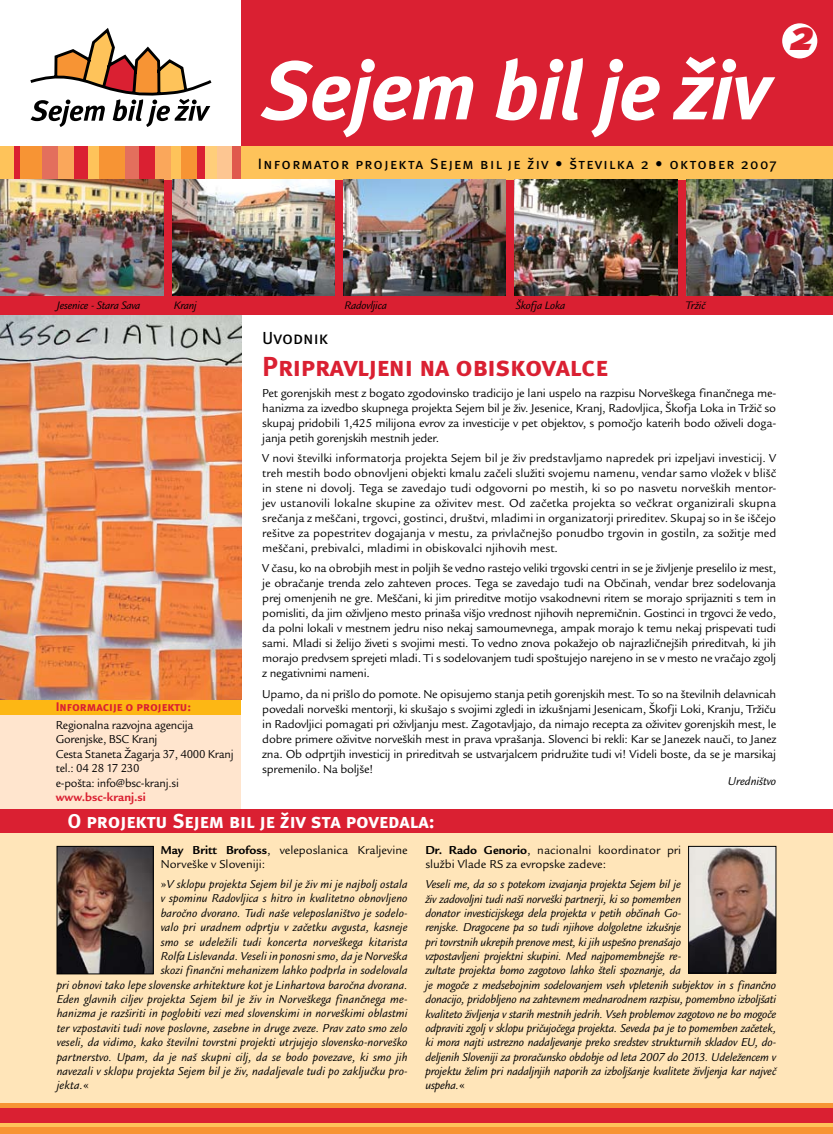
<style>
.page{position:relative;width:833px;height:1134px;background:#fff}
.page>*{position:absolute;margin:0;border:0;box-sizing:border-box;transform-origin:0 0}
.t1{font:italic 900 42.5px "Meta";color:#da2032}
.t2{font:27.5px "Meta Bold CE Caps";letter-spacing:-.01em;color:#da2032}
.t3{font:20px "Meta Bold CE Caps";color:#fff}
.t4{font:17.5px "Meta Book CE Caps";color:#000}
.t5{font:15px "Meta Book CE Caps";letter-spacing:.09em;color:#000}
.t6{font:12.5px "Meta Bold CE Caps";color:#da2032}
.t7{font:11.88px/15px "Legacy San Itc TEE";letter-spacing:-.02em;color:#000;text-align:justify}
.t8{font:italic 11.88px/14.4px "Legacy San Itc TEE";letter-spacing:-.01em;color:#000}
.t9{font:italic 11.88px "Legacy San Itc TEE";letter-spacing:.01em;color:#000}
.t10{font:11.88px/14.4px "Legacy San Itc TEE";color:#000}
.t11{font:11.88px/14.4px "Legacy San Itc TEE";letter-spacing:-.02em;color:#000;scale:.96 1}
.t12{font:700 11.88px "Legacy San Itc TEE";color:#da2032}
.t13{font:italic 11.25px "Legacy San Itc TEE";letter-spacing:-.01em;color:#000}
.s1{font-weight:700}
.s2{font-style:normal}
</style>
<div class="page">
<div style="left:0;top:706px;width:241px;height:105px;background:#ffe5ce"></div>
<div style="left:0;top:697px;width:241px;height:17px;background:#fdb714"></div>
<div style="left:0;top:822px;width:833px;height:312px;background:#ffe5b9"></div>
<div style="left:0;top:176px;width:833px;height:139px;background:#da2032"></div>
<div style="left:0;top:0;width:833px;height:172px;background:#da2032"></div>
<div style="left:0;top:0;width:241px;height:146px;background:#fff"></div>
<svg style="left:260px;top:59px;width:213px;height:78px"></svg>
<svg style="left:495px;top:58px;width:88px;height:62px"></svg>
<svg style="left:591px;top:59px;width:68px;height:78px"></svg>
<svg style="left:673px;top:57px;width:102px;height:62px"></svg>
<svg style="left:30px;top:28px;width:182px;height:99px"></svg>
<div style="left:782px;top:23px;width:35px;height:35px;background:#fff;border-radius:50%"></div>
<div style="left:0;top:146px;width:18px;height:34px;background:#fec35a"></div>
<div style="left:98px;top:146px;width:28px;height:34px;background:#f79434"></div>
<div style="left:125px;top:146px;width:16px;height:34px;background:#e36f5d"></div>
<div style="left:155px;top:146px;width:16px;height:34px;background:#faa75b"></div>
<div style="left:139px;top:146px;width:16px;height:34px;background:#da2032"></div>
<div style="left:171px;top:146px;width:11px;height:34px;background:#fec35a"></div>
<div style="left:181px;top:146px;width:17px;height:34px;background:#f79434"></div>
<div style="left:197px;top:146px;width:8px;height:34px;background:#da2032"></div>
<div style="left:205px;top:146px;width:12px;height:34px;background:#ffce7a"></div>
<div style="left:217px;top:146px;width:16px;height:34px;background:#fdc692"></div>
<div style="left:232px;top:146px;width:9px;height:34px;background:#e0594d"></div>
<div style="left:15px;top:146px;width:28px;height:34px;background:#f79434"></div>
<div style="left:42px;top:146px;width:16px;height:34px;background:#e36f5d"></div>
<div style="left:58px;top:146px;width:16px;height:34px;background:#faa75b"></div>
<div style="left:74px;top:146px;width:16px;height:34px;background:#da2032"></div>
<div style="left:88px;top:146px;width:11px;height:34px;background:#fec35a"></div>
<div style="left:14px;top:146px;width:6px;height:35px;background:#da2032"></div>
<div style="left:241px;top:146px;width:592px;height:34px;background:#fec35a"></div>
<img style="left:173px;top:180px;width:161px;height:116px">
<img style="left:0;top:180px;width:163px;height:116px">
<img style="left:343px;top:180px;width:163px;height:116px">
<img style="left:686px;top:180px;width:147px;height:116px">
<div style="left:0;top:810px;width:833px;height:23px;background:#da2032"></div>
<div style="left:0;top:1104px;width:833px;height:5px;background:#f79434"></div>
<svg style="left:0;top:1123px;width:833px;height:5px;background:#fcb952"></svg>
<div style="left:0;top:1109px;width:833px;height:14px;background:#da2032"></div>
<div style="left:0;top:1128px;width:833px;height:6px;background:#f79434"></div>
<img style="left:514px;top:180px;width:163px;height:116px">
<img style="left:59px;top:848px;width:93px;height:124px">
<div style="left:57px;top:846px;width:97px;height:128px;border:1px solid #000"></div>
<img style="left:690px;top:848px;width:84px;height:123px">
<div style="left:688px;top:846px;width:88px;height:127px;border:1px solid #000"></div>
<img style="left:0;top:316px;width:241px;height:383px">
<h1 class="t1" style="left:790px;top:9px;width:24px">2</h1>
<p class="t5" style="left:258px;top:154px;width:520px">Informator projekta Sejem bil je živ • številka 2 • oktober 2007</p>
<p class="t13" style="left:57px;top:299px;width:85px">Jesenice - Stara Sava</p>
<p class="t13" style="left:174px;top:299px;width:25px">Kranj</p>
<p class="t13" style="left:344px;top:299px;width:44px">Radovljica</p>
<p class="t13" style="left:516px;top:299px;width:51px">Škofja Loka</p>
<p class="t13" style="left:685px;top:299px;width:21px">Tržič</p>
<p class="t6" style="left:56px;top:699px;width:137px">Informacije o projektu:</p>
<p class="t11" style="left:56px;top:718px;width:187px">Regionalna razvojna agencija<br>Gorenjske, BSC Kranj<br>Cesta Staneta Žagarja 37, 4000 Kranj tel.: 04 28 17 230<br>e-pošta: info@bsc-kranj.si</p>
<p class="t12" style="left:56px;top:789px;width:92px">www.bsc-kranj.si</p>
<h3 class="t4" style="left:262px;top:327px;width:67px">Uvodnik</h3>
<h2 class="t2" style="left:262px;top:349px;width:347px">Pripravljeni na obiskovalce</h2>
<p class="t7" style="left:262px;top:385px;width:515px">Pet gorenjskih mest z bogato zgodovinsko tradicijo je lani uspelo na razpisu Norveškega finančnega me&shy;hanizma za izvedbo skupnega projekta Sejem bil je živ. Jesenice, Kranj, Radovljica, Škofja Loka in Tržič so skupaj pridobili 1,425 milijona evrov za investicije v pet objektov, s pomočjo katerih bodo oživeli doga&shy;janja petih gorenjskih mestnih jeder.</p>
<p class="t7" style="left:262px;top:451px;width:515px">V novi številki informatorja projekta Sejem bil je živ predstavljamo napredek pri izpeljavi investicij. V treh mestih bodo obnovljeni objekti kmalu začeli služiti svojemu namenu, vendar samo vložek v blišč in stene ni dovolj. Tega se zavedajo tudi odgovorni po mestih, ki so po nasvetu norveških mentor&shy;jev ustanovili lokalne skupine za oživitev mest. Od začetka projekta so večkrat organizirali skupna srečanja z meščani, trgovci, gostinci, društvi, mladimi in organizatorji prireditev. Skupaj so in še iščejo rešitve za popestritev dogajanja v mestu, za privlačnejšo ponudbo trgovin in gostiln, za sožitje med meščani, prebivalci, mladimi in obiskovalci njihovih mest.</p>
<p class="t7" style="left:262px;top:561px;width:515px">V času, ko na obrobjih mest in poljih še vedno rastejo veliki trgovski centri in se je življenje preselilo iz mest, je obračanje trenda zelo zahteven proces. Tega se zavedajo tudi na Občinah, vendar brez sodelovanja prej omenjenih ne gre. Meščani, ki jim prireditve motijo vsakodnevni ritem se morajo sprijazniti s tem in pomisliti, da jim oživljeno mesto prinaša višjo vrednost njihovih nepremičnin. Gostinci in trgovci že vedo, da polni lokali v mestnem jedru niso nekaj samoumevnega, ampak morajo k temu nekaj prispevati tudi sami. Mladi si želijo živeti s svojimi mesti. To vedno znova pokažejo ob najrazličnejših prireditvah, ki jih morajo predvsem sprejeti mladi. Ti s sodelovanjem tudi spoštujejo narejeno in se v mesto ne vračajo zgolj z negativnimi nameni.</p>
<p class="t7" style="left:262px;top:686px;width:515px">Upamo, da ni prišlo do pomote. Ne opisujemo stanja petih gorenjskih mest. To so na številnih delavnicah povedali norveški mentorji, ki skušajo s svojimi zgledi in izkušnjami Jesenicam, Škofji Loki, Kranju, Tržiču in Radovljici pomagati pri oživljanju mest. Zagotavljajo, da nimajo recepta za oživitev gorenjskih mest, le dobre primere oživitve norveških mest in prava vprašanja. Slovenci bi rekli: Kar se Janezek nauči, to Janez zna. Ob odprtjih investicij in prireditvah se ustvarjalcem pridružite tudi vi! Videli boste, da se je marsikaj spremenilo. Na boljše!</p>
<p class="t8" style="left:728px;top:774px;width:50px">Uredništvo</p>
<h3 class="t3" style="left:67px;top:808px;width:369px">O projektu Sejem bil je živ sta povedala:</h3>
<p class="t10" style="left:161px;top:843px;width:248px"><span class="s1">May Britt Brofoss</span>, veleposlanica Kraljevine<br>Norveške v Sloveniji:</p>
<p class="t9" style="left:161px;top:877px;width:248px"><span class="s2">»</span>V sklopu projekta Sejem bil je živ mi je najbolj ostala</p>
<p class="t9" style="left:161px;top:891px;width:248px">v spominu Radovljica s hitro in kvalitetno obnovljeno</p>
<p class="t9" style="left:161px;top:906px;width:248px">baročno dvorano. Tudi naše veleposlaništvo je sodelo-</p>
<p class="t9" style="left:161px;top:920px;width:248px">valo pri uradnem odprtju v začetku avgusta, kasneje</p>
<p class="t9" style="left:161px;top:934px;width:248px">smo se udeležili tudi koncerta norveškega kitarista</p>
<p class="t9" style="left:161px;top:949px;width:248px">Rolfa Lislevanda. Veseli in ponosni smo, da je Norveška</p>
<p class="t9" style="left:161px;top:963px;width:248px">skozi finančni mehanizem lahko podprla in sodelovala</p>
<p class="t9" style="left:57px;top:978px;width:352px">pri obnovi tako lepe slovenske arhitekture kot je Linhartova baročna dvorana.</p>
<p class="t9" style="left:57px;top:992px;width:352px">Eden glavnih ciljev projekta Sejem bil je živ in Norveškega finančnega me-</p>
<p class="t9" style="left:57px;top:1006px;width:352px">hanizma je razširiti in poglobiti vezi med slovenskimi in norveškimi oblastmi</p>
<p class="t9" style="left:57px;top:1021px;width:352px">ter vzpostaviti tudi nove poslovne, zasebne in druge zveze. Prav zato smo zelo</p>
<p class="t9" style="left:57px;top:1035px;width:352px">veseli, da vidimo, kako številni tovrstni projekti utrjujejo slovensko-norveško</p>
<p class="t9" style="left:57px;top:1049px;width:352px">partnerstvo. Upam, da je naš skupni cilj, da se bodo povezave, ki smo jih</p>
<p class="t9" style="left:57px;top:1064px;width:352px">navezali v sklopu projekta Sejem bil je živ, nadaljevale tudi po zaključku pro-</p>
<p class="t8" style="left:57px;top:1078px;width:34px">jekta.<span class="s2">«</span></p>
<p class="t10" style="left:425px;top:843px;width:257px"><span class="s1">Dr. Rado Genorio</span>, nacionalni koordinator pri službi Vlade RS za evropske zadeve:</p>
<p class="t8" style="left:425px;top:877px;width:352px">Veseli me, da so s potekom izvajanja projekta Sejem bil je<br>živ zadovoljni tudi naši norveški partnerji, ki so pomemben<br>donator investicijskega dela projekta v petih občinah Go-<br>renjske. Dragocene pa so tudi njihove dolgoletne izkušnje<br>pri tovrstnih ukrepih prenove mest, ki jih uspešno prenašajo<br>vzpostavljeni projektni skupini. Med najpomembnejše re-<br>zultate projekta bomo zagotovo lahko šteli spoznanje, da<br>je mogoče z medsebojnim sodelovanjem vseh vpletenih subjektov in s finančno donacijo, pridobljeno na zahtevnem mednarodnem razpisu, pomembno izboljšati kvaliteto življenja v starih mestnih jedrih. Vseh problemov zagotovo ne bo mogoče odpraviti zgolj v sklopu pričujočega projekta. Seveda pa je to pomemben začetek, ki mora najti ustrezno nadaljevanje preko sredstev strukturnih skladov EU, do&shy;deljenih Sloveniji za proračunsko obdobje od leta 2007 do 2013. Udeležencem v projektu želim pri nadaljnjih naporih za izboljšanje kvalitete življenja kar največ uspeha.<span class="s2">«</span></p>
</div>
